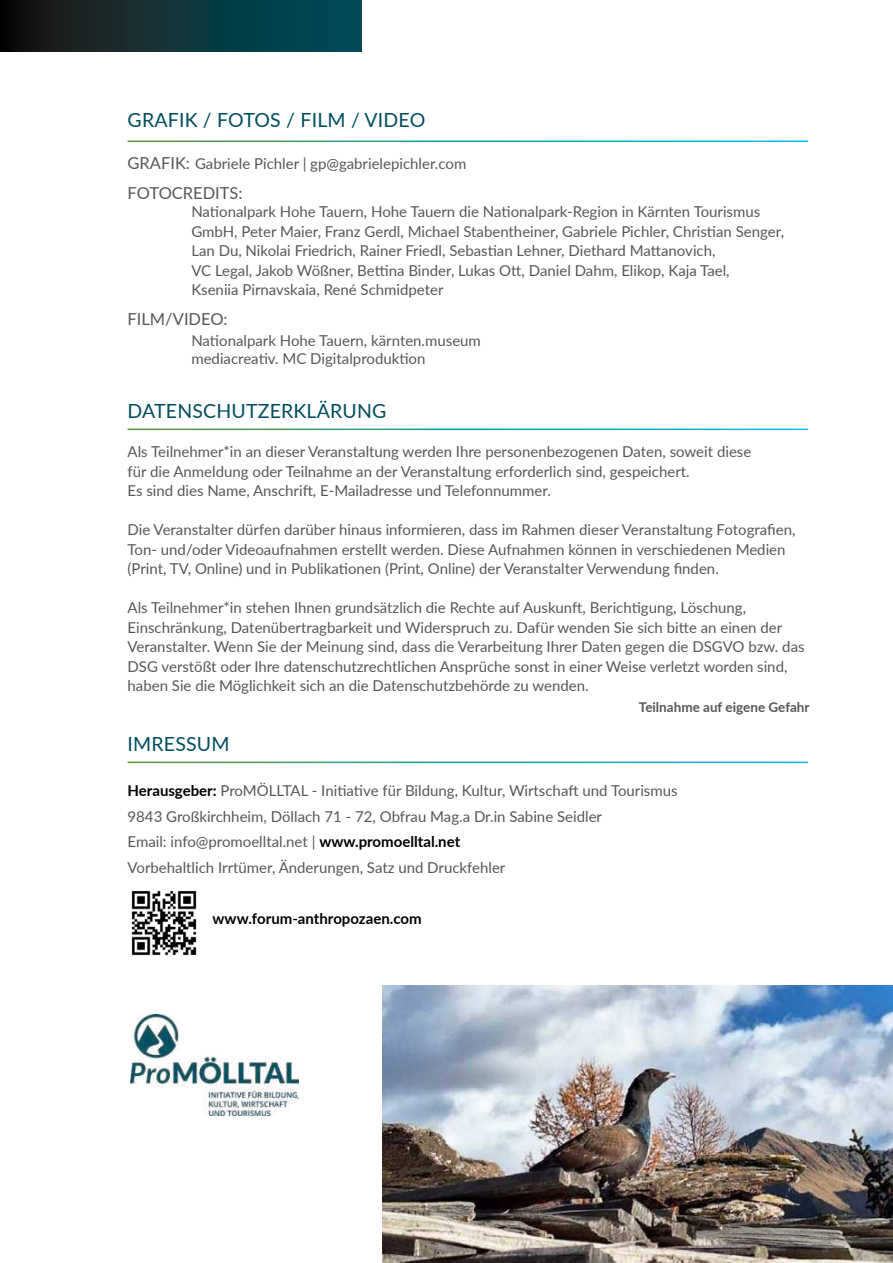
<style>
.page{position:relative;width:893px;height:1263px;background:#fff}
.page>*{position:absolute;margin:0;border:0;box-sizing:border-box;transform-origin:0 0}
.t1{font:19.5px "Lato";letter-spacing:.01em;color:#004d5f}
.t2{font:16.5px "Lato";color:#575756}
.t3{font:15px/19.5px "Lato";color:#575756}
.t4{font:700 15px "Lato";color:#000}
.t5{font:700 13.5px "Lato";color:#575756}
.s1{font-size:16.5px}
.s2{font-weight:700;color:#000}
</style>
<div class="page">
<img style="left:131px;top:1014px;width:167px;height:101px">
<img style="left:131px;top:890px;width:66px;height:66px">
<svg style="left:0;top:0;width:362px;height:51px;background:#0c3137"></svg>
<img style="left:382px;top:986px;width:511px;height:277px">
<h1 class="t1" style="left:128px;top:106px;width:299px">GRAFIK / FOTOS / FILM / VIDEO</h1>
<p class="t3" style="left:128px;top:153px;width:340px"><span class="s1">GRAFIK:</span> Gabriele Pichler | gp@gabrielepichler.com</p>
<p class="t2" style="left:128px;top:181px;width:117px">FOTOCREDITS:</p>
<p class="t3" style="left:191px;top:201px;width:594px">Navonalpark Hohe Tauern, Hohe Tauern die Navonalpark-Region in Kärnten Tourismus GmbH, Peter Maier, Franz Gerdl, Michael Stabentheiner, Gabriele Pichler, Chrisvan Senger, Lan Du, Nikolai Friedrich, Rainer Friedl, Sebasvan Lehner, Diethard Mawanovich,<br>VC Legal, Jakob Wößner, Beona Binder, Lukas Ow, Daniel Dahm, Elikop, Kaja Tael,<br>Kseniia Pirnavskaia, René Schmidpeter</p>
<p class="t2" style="left:128px;top:307px;width:102px">FILM/VIDEO:</p>
<p class="t3" style="left:191px;top:331px;width:291px;line-height:18px">Navonalpark Hohe Tauern, kärnten.museum mediacreavv. MC Digitalprodukvon</p>
<h1 class="t1" style="left:128px;top:397px;width:260px">DATENSCHUTZERKLÄRUNG</h1>
<p class="t3" style="left:128px;top:441px;width:625px">Als Teilnehmer*in an dieser Veranstaltung werden Ihre personenbezogenen Daten, soweit diese für die Anmeldung oder Teilnahme an der Veranstaltung erforderlich sind, gespeichert.<br>Es sind dies Name, Anschrig, E-Mailadresse und Telefonnummer.</p>
<p class="t3" style="left:128px;top:519px;width:669px">Die Veranstalter dürfen darüber hinaus informieren, dass im Rahmen dieser Veranstaltung Fotografen,<br>Ton- und/oder Videoaufnahmen erstellt werden. Diese Aufnahmen können in verschiedenen Medien (Print, TV, Online) und in Publikavonen (Print, Online) der Veranstalter Verwendung fnden.</p>
<p class="t3" style="left:128px;top:597px;width:679px">Als Teilnehmer*in stehen Ihnen grundsätzlich die Rechte auf Auskung, Berichvgung, Löschung, Einschränkung, Datenübertragbarkeit und Widerspruch zu. Dafür wenden Sie sich biwe an einen der Veranstalter. Wenn Sie der Meinung sind, dass die Verarbeitung Ihrer Daten gegen die DSGVO bzw. das DSG verstößt oder Ihre datenschutzrechtlichen Ansprüche sonst in einer Weise verletzt worden sind, haben Sie die Möglichkeit sich an die Datenschutzbehörde zu wenden.</p>
<p class="t5" style="left:639px;top:700px;width:172px">Teilnahme auf eigene Gefahr</p>
<h1 class="t1" style="left:128px;top:730px;width:103px">IMRESSUM</h1>
<p class="t3" style="left:128px;top:777px;width:552px;line-height:25.5px"><span class="s2">Herausgeber:</span> ProMÖLLTAL - Inivavve für Bildung, Kultur, Wirtschag und Tourismus 9843 Großkirchheim, Döllach 71 - 72, Obfrau Mag.a Dr.in Sabine Seidler<br>Email: info@promoelltal.net | <span class="s2">www.promoelltal.net<br></span>Vorbehaltlich Irrtümer, Änderungen, Satz und Druckfehler</p>
<p class="t4" style="left:213px;top:907px;width:211px">www.forum-anthropozaen.com</p>
</div>
